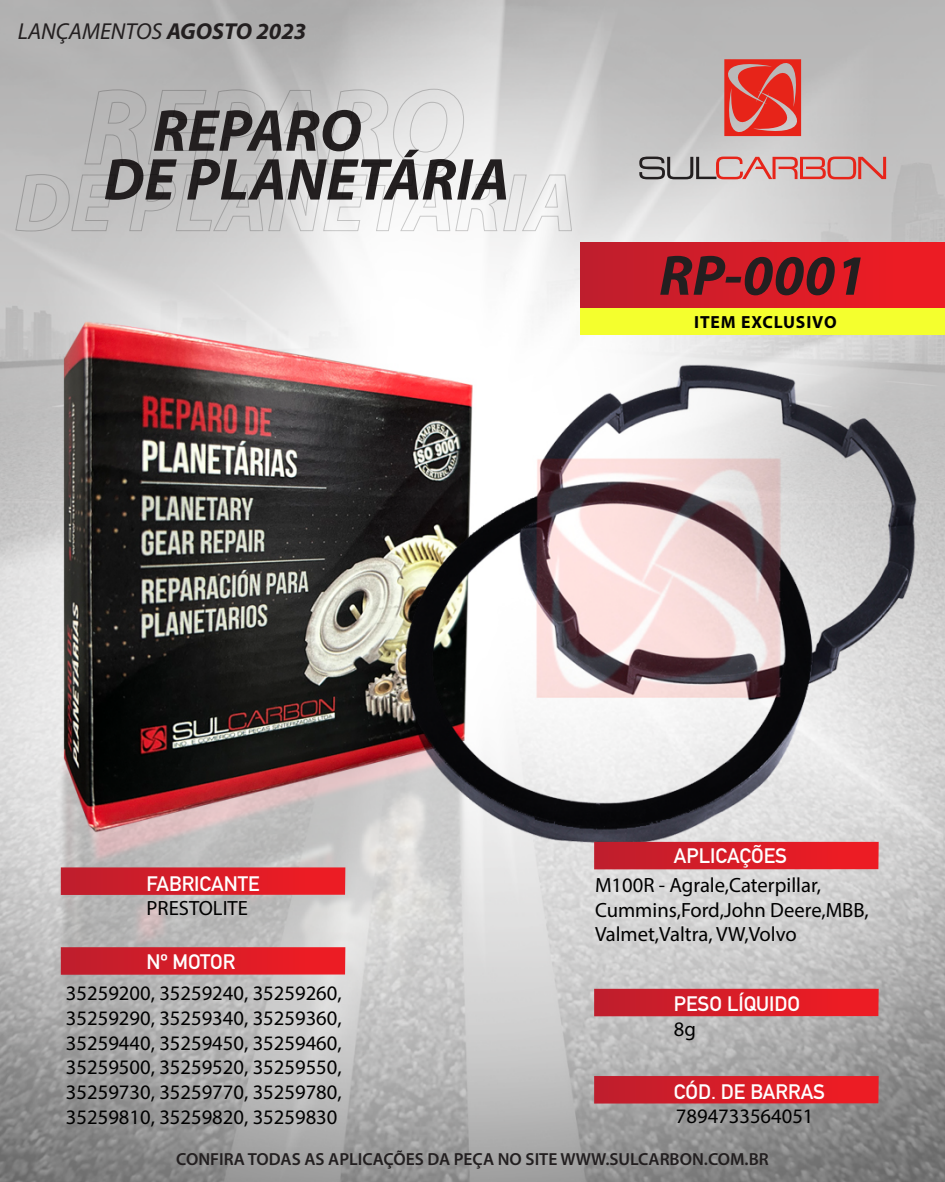
<style>
.page{position:relative;width:945px;height:1182px;background:#fff}
.page>*{position:absolute;margin:0;border:0;box-sizing:border-box;transform-origin:0 0}
.t1{font:italic 700 59.59px/48.8px "Myriad Pro";color:#231f20}
.t2{font:italic 700 57.23px "Myriad Pro";color:#231f20}
.t3{font:italic 23.19px "Myriad Pro";color:#231f20}
.t4{font:20.65px/24.8px "Myriad Pro";color:#000}
.t5{font:20.65px "DIN Mittelschrift Alternate";color:#fff}
.t6{font:700 17.59px "Myriad Pro";letter-spacing:.05em;color:#000}
.t7{font:600 17.5px "Myriad Pro";color:#231f20}
.s1{font-weight:700}
</style>
<div class="page">
<img style="left:0;top:0;width:945px;height:1181px">
<svg style="left:61px;top:867px;width:284px;height:27px;background:#d71f2a"></svg>
<svg style="left:594px;top:988px;width:285px;height:28px;background:#d7212c"></svg>
<svg style="left:594px;top:1075px;width:285px;height:28px;background:#d5222c"></svg>
<svg style="left:594px;top:841px;width:285px;height:28px;background:#d7222d"></svg>
<svg style="left:61px;top:947px;width:284px;height:27px;background:#d71e29"></svg>
<svg style="left:714px;top:49px;width:97px;height:97px;background:#d3746f"></svg>
<svg style="left:639px;top:156px;width:247px;height:23px;background:#c49896"></svg>
<svg style="left:15px;top:88px;width:558px;height:144px;background:#d0d0d0"></svg>
<div style="left:581px;top:242px;width:364px;height:66px;background:linear-gradient(to right,#bf1e2d,#f11c23)"></div>
<div style="left:580px;top:308px;width:365px;height:26px;background:#f4ff2e"></div>
<p class="t3" style="left:18px;top:17px;width:290px">LANÇAMENTOS <span class="s1">AGOSTO 2023</span></p>
<h1 class="t1" style="left:104px;top:104px;width:407px;text-indent:49px">REPARO<br>DE PLANETÁRIA</h1>
<h2 class="t2" style="left:659px;top:238px;width:209px">RP-0001</h2>
<p class="t6" style="left:694px;top:310px;width:144px">ITEM EXCLUSIVO</p>
<p class="t5" style="left:147px;top:871px;width:115px">FABRICANTE</p>
<p class="t4" style="left:147px;top:895px;width:103px">PRESTOLITE</p>
<p class="t5" style="left:147px;top:949px;width:90px">Nº MOTOR</p>
<p class="t4" style="left:66px;top:980px;width:277px;text-align:justify">35259200, 35259240, 35259260, 35259290, 35259340, 35259360, 35259440, 35259450, 35259460, 35259500, 35259520, 35259550, 35259730, 35259770, 35259780, 35259810, 35259820, 35259830</p>
<p class="t5" style="left:674px;top:843px;width:115px">APLICAÇÕES</p>
<p class="t4" style="left:595px;top:872px;width:275px">M100R - Agrale,Caterpillar,<br>Cummins,Ford,John Deere,MBB,<br>Valmet,Valtra, VW,Volvo</p>
<p class="t5" style="left:674px;top:991px;width:128px">PESO LÍQUIDO</p>
<p class="t4" style="left:674px;top:1016px;width:24px">8g</p>
<p class="t5" style="left:674px;top:1078px;width:153px">CÓD. DE BARRAS</p>
<p class="t4" style="left:676px;top:1103px;width:139px">7894733564051</p>
<p class="t7" style="left:176px;top:1147px;width:594px">CONFIRA TODAS AS APLICAÇÕES DA PEÇA NO SITE WWW.SULCARBON.COM.BR</p>
</div>
